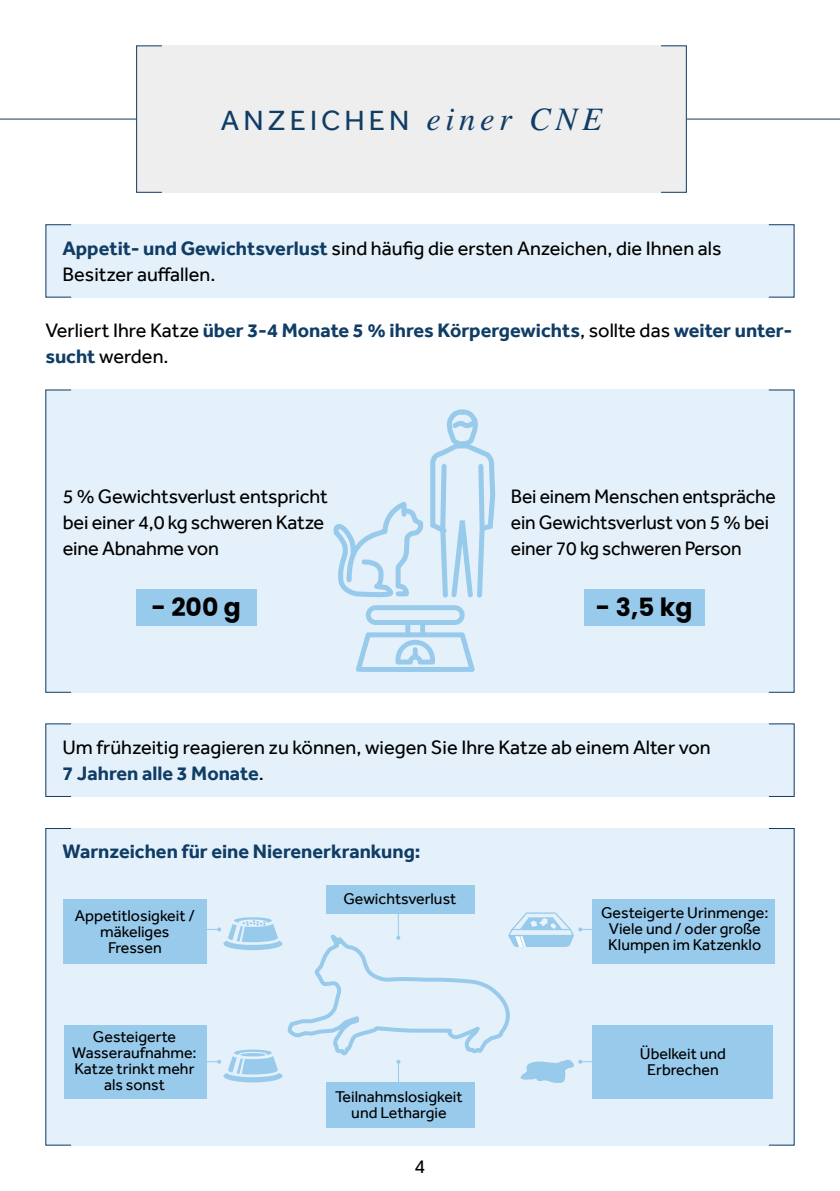
<style>
.page{position:relative;width:840px;height:1191px;background:#fff}
.page>*{position:absolute;margin:0;border:0;box-sizing:border-box;transform-origin:0 0}
.t1{font:28.6px "Effra";letter-spacing:.14em;color:#103d66}
.t2{font:700 25px "Poppins";color:#000}
.t3{font:20px/26px "Effra";letter-spacing:-.01em;color:#000}
.t4{font:700 20px/26px "Effra";color:#103d66}
.t5{font:16px/16px "Effra";color:#000;text-align:center}
.s1{font-family:"STIX General";font-style:italic;font-size:32.6px}
.s2{font-weight:700;color:#103d66}
.s3{font-weight:400;color:#000}
</style>
<div class="page">
<div style="left:45px;top:828px;width:749px;height:317px;background:#e5f1fa"></div>
<div style="left:45px;top:224px;width:749px;height:74px;background:#e5f1fa"></div>
<div style="left:136px;top:45px;width:550px;height:148px;background:#eee"></div>
<div style="left:136px;top:45px;width:26px;height:148px;border:1px solid #103d66"></div>
<hr style="left:0;top:119px;width:136px;height:1px;background:#103d66">
<hr style="left:686px;top:119px;width:153px;height:1px;background:#103d66">
<div style="left:45px;top:723px;width:749px;height:74px;background:#e5f1fa"></div>
<div style="left:45px;top:389px;width:749px;height:303px;background:#e5f1fa"></div>
<div style="left:136px;top:589px;width:120px;height:36px;background:#98caec"></div>
<div style="left:583px;top:589px;width:121px;height:36px;background:#98caec"></div>
<svg style="left:331px;top:409px;width:166px;height:284px"></svg>
<div style="left:63px;top:899px;width:144px;height:64px;background:#98caec"></div>
<div style="left:592px;top:899px;width:182px;height:64px;background:#98caec"></div>
<div style="left:64px;top:1025px;width:142px;height:73px;background:#98caec"></div>
<div style="left:592px;top:1025px;width:180px;height:73px;background:#98caec"></div>
<div style="left:326px;top:1082px;width:148px;height:45px;background:#98caec"></div>
<div style="left:326px;top:885px;width:148px;height:28px;background:#98caec"></div>
<svg style="left:198px;top:911px;width:423px;height:172px"></svg>
<h1 class="t1" style="left:221px;top:104px;width:382px">ANZEICHEN <span class="s1">einer CNE</span></h1>
<p class="t3" style="left:62px;top:235px;width:660px"><span class="s2">Appetit- und Gewichtsverlust</span> sind häufig die ersten Anzeichen, die Ihnen als<br>Besitzer auffallen.</p>
<p class="t4" style="left:45px;top:317px;width:748px"><span class="s3">Verliert Ihre Katze</span> über 3-4 Monate 5 % ihres Körpergewichts<span class="s3">, sollte das</span> weiter unter&shy;sucht <span class="s3">werden.</span></p>
<p class="t3" style="left:63px;top:483px;width:266px">5 % Gewichtsverlust entspricht bei einer 4,0 kg schweren Katze eine Abnahme von</p>
<p class="t2" style="left:151px;top:593px;width:91px">- 200 g</p>
<p class="t3" style="left:510px;top:483px;width:266px">Bei einem Menschen entspräche ein Gewichtsverlust von 5 % bei einer 70 kg schweren Person</p>
<p class="t2" style="left:595px;top:593px;width:98px">- 3,5 kg</p>
<p class="t3" style="left:62px;top:734px;width:649px">Um frühzeitig reagieren zu können, wiegen Sie Ihre Katze ab einem Alter von<br><span class="s2">7 Jahren alle 3 Monate</span>.</p>
<p class="t4" style="left:62px;top:838px;width:359px">Warnzeichen für eine Nierenerkrankung:</p>
<p class="t5" style="left:343px;top:890px;width:114px">Gewichtsverlust</p>
<p class="t5" style="left:75px;top:907px;width:121px">Appetitlosigkeit / mäkeliges<br>Fressen</p>
<p class="t5" style="left:600px;top:904px;width:169px">Gesteigerte Urinmenge:<br>Viele und / oder große<br>Klumpen im Katzenklo</p>
<p class="t5" style="left:72px;top:1028px;width:126px">Gesteigerte<br>Wasseraufnahme:<br>Katze trinkt mehr als sonst</p>
<p class="t5" style="left:335px;top:1088px;width:129px">Teilnahmslosigkeit und Lethargie</p>
<p class="t3" style="left:414px;top:1153px;width:12px">4</p>
<p class="t5" style="left:639px;top:1045px;width:88px">Übelkeit und<br>Erbrechen</p>
</div>
